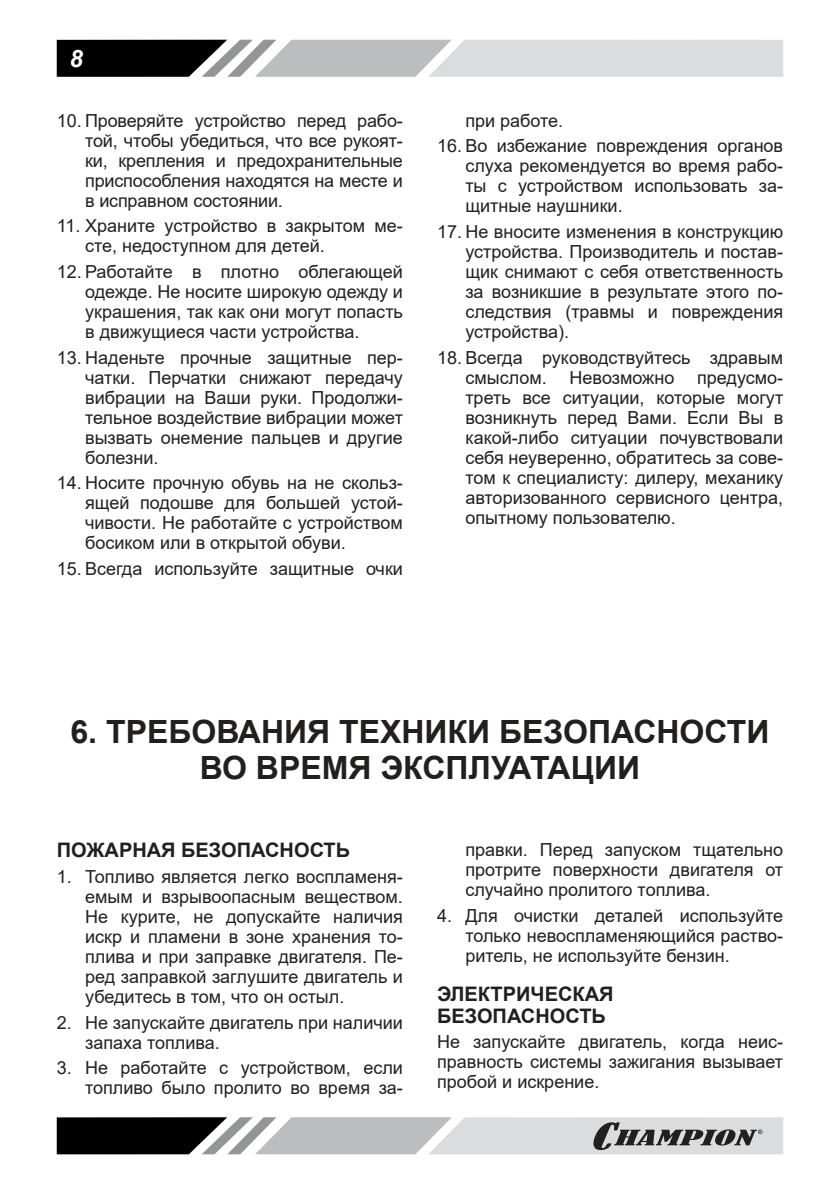
<style>
.page{position:relative;width:840px;height:1191px;background:#fff}
.page>*{position:absolute;margin:0;border:0;box-sizing:border-box;transform-origin:0 0}
.t1{font:700 32px/36px "Arial";color:#221f1f;text-align:center}
.t2{font:italic 700 24px "Arial";color:#fff}
.t3{font:700 20px/22px "Arial";color:#221f1f}
.t4{font:18px/20px "Arial";color:#221f1f;text-align:justify}
</style>
<div class="page">
<svg style="left:57px;top:40px;width:725px;height:37px;background:#a6a7a9"></svg>
<svg style="left:57px;top:1117px;width:725px;height:37px;background:#9b9c9d"></svg>
<h2 class="t2" style="left:70px;top:50px;width:15px">8</h2>
<p class="t4" style="left:85px;top:110px;width:319px;text-indent:-28px">10. Проверяйте устройство перед рабо&shy;той, чтобы убедиться, что все рукоят&shy;ки, крепления и предохранительные приспособления находятся на месте и в исправном состоянии.</p>
<p class="t4" style="left:85px;top:216px;width:319px;text-indent:-28px">11. Храните устройство в закрытом ме&shy;сте, недоступном для детей.</p>
<p class="t4" style="left:85px;top:261px;width:319px;text-indent:-28px">12. Работайте в плотно облегающей одежде. Не носите широкую одежду и украшения, так как они могут попасть в движущиеся части устройства.</p>
<p class="t4" style="left:85px;top:347px;width:319px;text-indent:-28px">13. Наденьте прочные защитные пер&shy;чатки. Перчатки снижают передачу вибрации на Ваши руки. Продолжи&shy;тельное воздействие вибрации может вызвать онемение пальцев и другие болезни.</p>
<p class="t4" style="left:85px;top:473px;width:319px;text-indent:-28px">14. Носите прочную обувь на не скольз&shy;ящей подошве для большей устой&shy;чивости. Не работайте с устройством босиком или в открытой обуви.</p>
<p class="t4" style="left:57px;top:558px;width:347px">15. Всегда используйте защитные очки</p>
<p class="t4" style="left:465px;top:110px;width:99px">при работе.</p>
<p class="t4" style="left:465px;top:136px;width:319px;text-indent:-28px">16. Во избежание повреждения органов слуха рекомендуется во время рабо&shy;ты с устройством использовать за&shy;щитные наушники.</p>
<p class="t4" style="left:465px;top:221px;width:319px;text-indent:-28px">17. Не вносите изменения в конструкцию устройства. Производитель и постав&shy;щик снимают с себя ответственность за возникшие в результате этого по&shy;следствия (травмы и повреждения устройства).</p>
<p class="t4" style="left:465px;top:347px;width:319px;text-indent:-28px">18. Всегда руководствуйтесь здравым смыслом.</p>
<p class="t4" style="left:569px;top:367px;width:106px">Невозможно</p>
<p class="t4" style="left:465px;top:367px;width:319px;text-indent:231px">предусмо&shy;треть все ситуации, которые могут возникнуть перед Вами. Если Вы в какой-либо ситуации почувствовали себя неуверенно, обратитесь за сове&shy;том к специалисту: дилеру, механику авторизованного сервисного центра, опытному пользователю.</p>
<h1 class="t1" style="left:70px;top:713px;width:700px">6. ТРЕБОВАНИЯ ТЕХНИКИ БЕЗОПАСНОСТИ<br>ВО ВРЕМЯ ЭКСПЛУАТАЦИИ</h1>
<p class="t3" style="left:57px;top:839px;width:295px">ПОЖАРНАЯ БЕЗОПАСНОСТЬ</p>
<p class="t4" style="left:85px;top:866px;width:319px;text-indent:-28px">1. Топливо является легко воспламеня&shy;емым и взрывоопасным веществом.<br>Не курите, не допускайте наличия искр и пламени в зоне хранения то&shy;плива и при заправке двигателя. Пе&shy;ред заправкой заглушите двигатель и убедитесь в том, что он остыл.</p>
<p class="t4" style="left:85px;top:1012px;width:319px;text-indent:-28px">2. Не запускайте двигатель при наличии запаха топлива.</p>
<p class="t4" style="left:57px;top:1058px;width:347px;text-align:right">3. Не работайте с устройством, если топливо было пролито во время за-</p>
<p class="t4" style="left:465px;top:839px;width:319px">правки. Перед запуском тщательно протрите поверхности двигателя от случайно пролитого топлива.</p>
<p class="t4" style="left:465px;top:905px;width:319px;text-indent:-28px">4. Для очистки деталей используйте только невоспламеняющийся раство&shy;ритель, не используйте бензин.</p>
<p class="t3" style="left:437px;top:982px;width:178px">ЭЛЕКТРИЧЕСКАЯ<br>БЕЗОПАСНОСТЬ</p>
<p class="t4" style="left:437px;top:1031px;width:347px">Не запускайте двигатель, когда неис&shy;правность системы зажигания вызывает пробой и искрение.</p>
</div>
